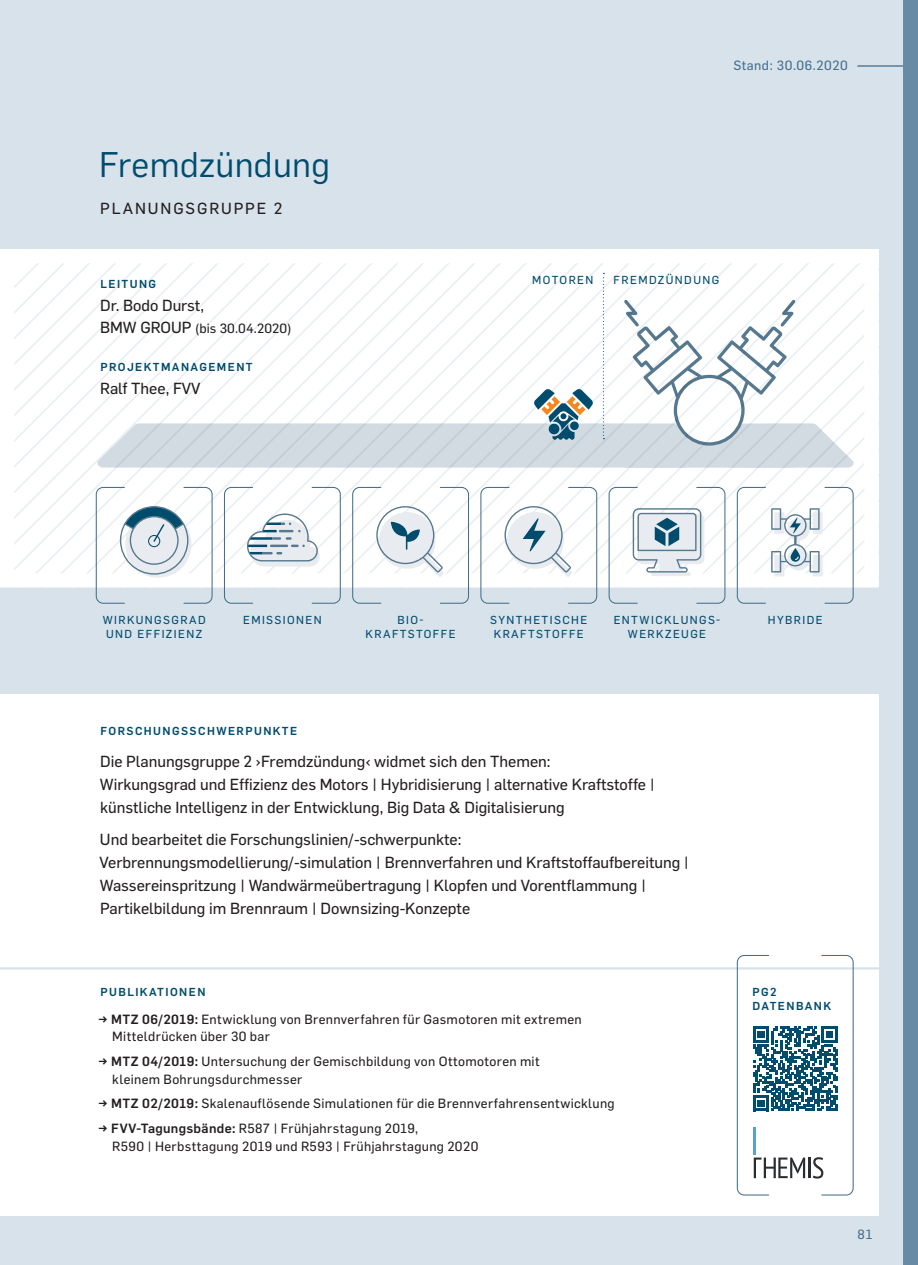
<style>
.page{position:relative;width:918px;height:1265px;background:#d8e2eb}
.page>*{position:absolute;margin:0;border:0;box-sizing:border-box;transform-origin:0 0}
.GB_Headline_20Pt___2{font:35px "Flama";letter-spacing:.01em;color:#014c6d}
.Copy_9Pt___13Pt{font:15.75px/22.8px "Flama Basic";color:#231f20}
.GB_Subheadline_9Pt{font:15.75px "Flama Basic";letter-spacing:.12em;color:#231f20}
.Copy_9Pt___13Pt-2{font:13.12px/17.5px "Flama Basic";letter-spacing:.025em;color:#231f20}
.Paginierung_rechts_7{font:13.12px "Flama Basic";letter-spacing:.04em;color:#456f8c}
.Copy_9Pt___13Pt-3{font:11.38px/14px "Flama Basic";letter-spacing:.125em;color:#014c6d;text-align:center}
.Copy_9Pt___13Pt-4{font:500 11.38px/14px "Flama";letter-spacing:.125em;color:#014c6d}
.s1{font-size:15.75px}
.s2{font-family:"Flama";font-weight:500}
</style>
<div class="page">
<div style="left:0;top:249px;width:878px;height:966px;background:#fff"></div>
<div style="left:0;top:587px;width:918px;height:107px;background:#d8e2eb"></div>
<svg style="left:361px;top:286px;width:502px;height:286px"></svg>
<hr style="left:0;top:967px;width:896px;height:3px;background:#d8e2eb">
<svg style="left:736px;top:486px;width:118px;height:118px"></svg>
<svg style="left:352px;top:486px;width:117px;height:118px"></svg>
<svg style="left:480px;top:486px;width:118px;height:118px"></svg>
<svg style="left:96px;top:273px;width:759px;height:195px"></svg>
<svg style="left:95px;top:486px;width:118px;height:118px"></svg>
<svg style="left:736px;top:955px;width:118px;height:241px"></svg>
<hr style="left:754px;top:1128px;width:2px;height:27px;background:#56a4cb">
<svg style="left:223px;top:486px;width:118px;height:118px"></svg>
<svg style="left:608px;top:486px;width:118px;height:118px"></svg>
<hr style="left:857px;top:65px;width:61px;height:2px;background:#698aa5">
<div style="left:903px;top:0;width:15px;height:1265px;background:#698aa5"></div>
<p class="GB_Headline_20Pt___2" style="left:99px;top:138px;width:232px">Fremdzündung</p>
<p class="GB_Subheadline_9Pt" style="left:100px;top:197px;width:184px">PLANUNGSGRUPPE 2</p>
<p class="Copy_9Pt___13Pt-4" style="left:100px;top:276px;width:57px">LEITUNG</p>
<p class="Copy_9Pt___13Pt" style="left:100px;top:293px;width:105px">Dr. Bodo Durst,</p>
<p class="Copy_9Pt___13Pt-2" style="left:100px;top:319px;width:193px"><span class="s1">BMW GROUP</span> (bis 30.04.2020)</p>
<p class="Copy_9Pt___13Pt-4" style="left:100px;top:359px;width:154px">PROJEKTMANAGEMENT</p>
<p class="Copy_9Pt___13Pt" style="left:100px;top:376px;width:102px">Ralf Thee, FVV</p>
<p class="Paginierung_rechts_7" style="left:733px;top:55px;width:116px">Stand: 30.06.2020</p>
<p class="Copy_9Pt___13Pt-3" style="left:532px;top:273px;width:63px">MOTOREN</p>
<p class="Copy_9Pt___13Pt-3" style="left:613px;top:273px;width:107px">FREMDZÜNDUNG</p>
<p class="Copy_9Pt___13Pt-3" style="left:103px;top:612px;width:104px;text-align:left">WIRKUNGSGRAD<br>UND EFFIZIENZ</p>
<p class="Copy_9Pt___13Pt-3" style="left:243px;top:612px;width:80px">EMISSIONEN</p>
<p class="Copy_9Pt___13Pt-3" style="left:365px;top:612px;width:91px">BIO-<br>KRAFTSTOFFE</p>
<p class="Copy_9Pt___13Pt-3" style="left:490px;top:612px;width:98px">SYNTHETISCHE<br>KRAFTSTOFFE</p>
<p class="Copy_9Pt___13Pt-3" style="left:613px;top:612px;width:108px">ENTWICKLUNGS-<br>WERKZEUGE</p>
<p class="Copy_9Pt___13Pt-3" style="left:768px;top:612px;width:56px">HYBRIDE</p>
<p class="Copy_9Pt___13Pt-4" style="left:100px;top:723px;width:198px">FORSCHUNGSSCHWERPUNKTE</p>
<p class="Copy_9Pt___13Pt" style="left:100px;top:750px;width:556px">Die Planungsgruppe 2 ›Fremdzündung‹ widmet sich den Themen:<br>Wirkungsgrad und Effizienz des Motors | Hybridisierung | alternative Kraftstoffe | künstliche Intelligenz in der Entwicklung, Big Data &amp; Digitalisierung</p>
<p class="Copy_9Pt___13Pt" style="left:99px;top:828px;width:591px">Und bearbeitet die Forschungslinien/-schwerpunkte:<br>Verbrennungsmodellierung/-simulation | Brennverfahren und Kraftstoffaufbereitung | Wassereinspritzung | Wandwärmeübertragung | Klopfen und Vorentflammung | Partikelbildung im Brennraum | Downsizing-Konzepte</p>
<p class="Copy_9Pt___13Pt-4" style="left:100px;top:985px;width:106px">PUBLIKATIONEN</p>
<p class="Copy_9Pt___13Pt-2" style="left:112px;top:1010px;width:471px;text-indent:-14px"><span class="s2">→ MTZ 06/2019:</span> Entwicklung von Brennverfahren für Gasmotoren mit extremen<br>Mitteldrücken über 30 bar</p>
<p class="Copy_9Pt___13Pt-2" style="left:112px;top:1052px;width:429px;text-indent:-14px"><span class="s2">→ MTZ 04/2019:</span> Untersuchung der Gemischbildung von Ottomotoren mit kleinem Bohrungsdurchmesser</p>
<p class="Copy_9Pt___13Pt-2" style="left:98px;top:1094px;width:518px"><span class="s2">→ MTZ 02/2019:</span> Skalenauflösende Simulationen für die Brennverfahrensentwicklung</p>
<p class="Copy_9Pt___13Pt-2" style="left:112px;top:1119px;width:368px;text-indent:-14px"><span class="s2">→ FVV-Tagungsbände:</span> R587 | Frühjahrstagung 2019,<br>R590 | Herbsttagung 2019 und R593 | Frühjahrstagung 2020</p>
<p class="Copy_9Pt___13Pt-4" style="left:752px;top:985px;width:80px">PG2<br>DATENBANK</p>
<p class="Paginierung_rechts_7" style="left:857px;top:1224px;width:17px">81</p>
</div>
